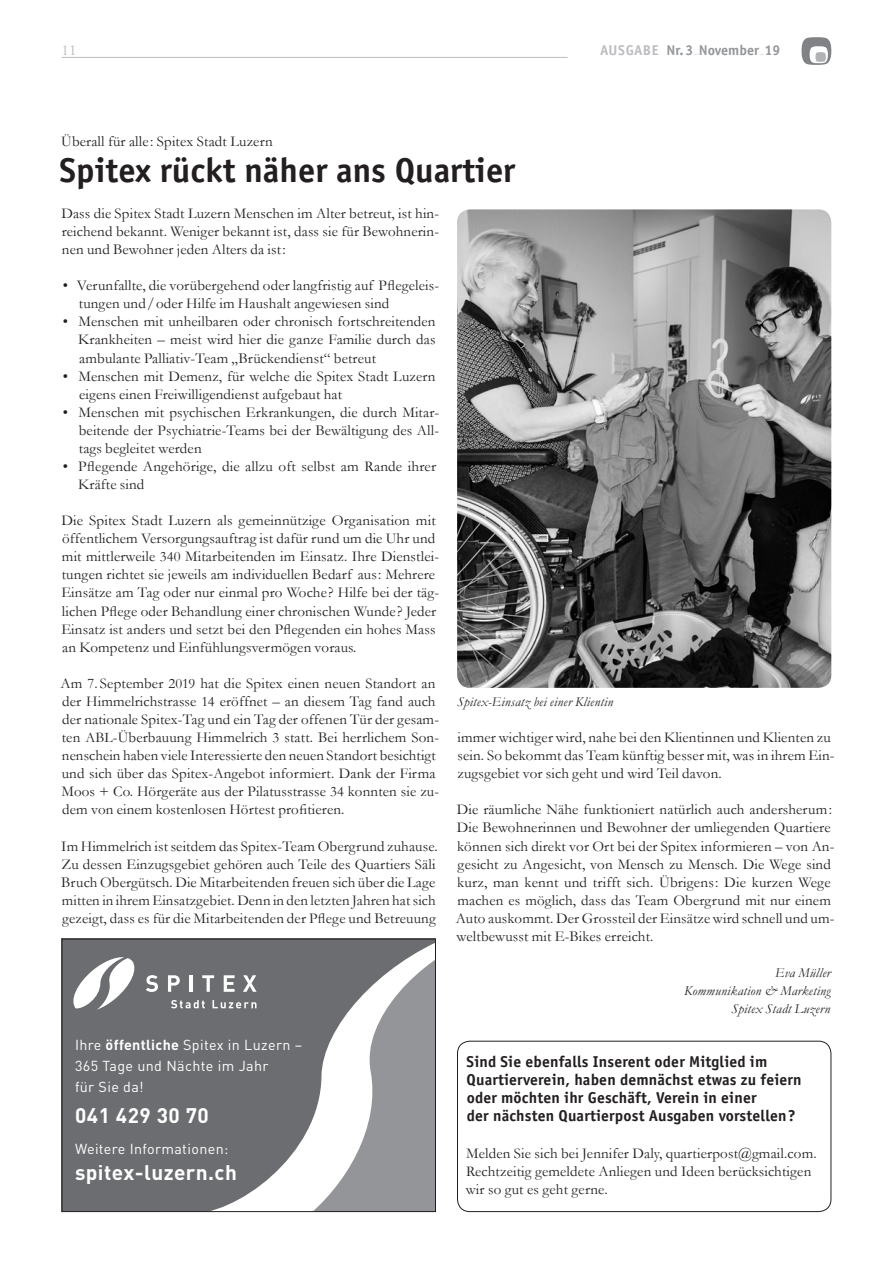
<style>
.page{position:relative;width:893px;height:1263px;background:#fff}
.page>*{position:absolute;margin:0;border:0;box-sizing:border-box;transform-origin:0 0}
.t1{font:700 34.5px "Officina Sans";color:#231f20}
.t2{font:700 20.85px "DIN Pro";letter-spacing:.02em;color:#fff}
.t3{font:700 15.75px/18px "Officina Sans";letter-spacing:.01em;color:#231f20}
.t4{font:15px/18px "Garamond";letter-spacing:.01em;color:#231f20}
.t5{font:15px "Adobe Garamond";color:#bcbdc0}
.t6{font:14.4px/20.9px "DIN Pro";letter-spacing:.025em;color:#fff}
.t7{font:700 14.25px "Officina Sans";color:#95979a}
.t8{font:italic 13.5px/18.1px "Garamond";letter-spacing:.02em;color:#231f20;text-align:right}
.s1{color:#bcbdc0}
.s2{color:#e9eaeb}
.s3{font-size:14.55px}
.s4{font-weight:700}
</style>
<div class="page">
<svg style="left:801px;top:37px;width:30px;height:28px"></svg>
<hr style="left:62px;top:57px;width:506px;height:1px;background:#bcbdc0">
<svg style="left:64px;top:941px;width:370px;height:269px;fill:#6c6d70"></svg>
<svg style="left:73px;top:957px;width:65px;height:53px"></svg>
<svg style="left:146px;top:975px;width:12px;height:17px"></svg>
<svg style="left:168px;top:975px;width:12px;height:17px"></svg>
<hr style="left:189px;top:975px;width:4px;height:17px;background:#fff">
<svg style="left:202px;top:975px;width:12px;height:17px"></svg>
<svg style="left:224px;top:975px;width:11px;height:17px"></svg>
<svg style="left:243px;top:975px;width:14px;height:17px"></svg>
<svg style="left:171px;top:1000px;width:34px;height:8px"></svg>
<svg style="left:212px;top:1000px;width:44px;height:8px"></svg>
<div style="left:62px;top:939px;width:374px;height:273px;border:1px solid #231f20"></div>
<div style="left:457px;top:1041px;width:374px;height:171px;border:1px solid #231f20;border-radius:12px"></div>
<img style="left:457px;top:209px;width:374px;height:479px">
<p class="t5" style="left:62px;top:43px;width:16px">11</p>
<p class="t7" style="left:600px;top:42px;width:182px"><span class="s1">AUSGABE</span> Nr.3<span class="s2">-</span>November<span class="s2">-</span>19</p>
<p class="t4" style="left:61px;top:132px;width:213px">Überall für alle: Spitex Stadt Luzern</p>
<h1 class="t1" style="left:60px;top:149px;width:457px">Spitex rückt näher ans Quartier</h1>
<p class="t4" style="left:61px;top:204px;width:379px;text-align:justify">Dass die Spitex Stadt Luzern Menschen im Alter betreut, ist hin&shy;reichend bekannt. Weniger bekannt ist, dass sie für Bewohnerin&shy;nen und Bewohner jeden Alters da ist:</p>
<p class="t4" style="left:79px;top:276px;width:362px;text-indent:-16px">• Verunfallte, die vorübergehend oder langfristig auf Pflegeleis&shy;tungen und/oder Hilfe im Haushalt angewiesen sind</p>
<p class="t4" style="left:78px;top:312px;width:359px;text-align:justify;text-indent:-16px">• Menschen mit unheilbaren oder chronisch fortschreitenden Krankheiten – meist wird hier die ganze Familie durch das ambulante Palliativ-Team „Brückendienst“ betreut</p>
<p class="t4" style="left:79px;top:367px;width:358px;text-indent:-16px">• Menschen mit Demenz, für welche die Spitex Stadt Luzern eigens einen Freiwilligendienst aufgebaut hat</p>
<p class="t4" style="left:79px;top:403px;width:362px;text-align:justify;text-indent:-16px">• Menschen mit psychischen Erkrankungen, die durch Mitar&shy;beitende der Psychiatrie-Teams bei der Bewältigung des All&shy;tags begleitet werden</p>
<p class="t4" style="left:78px;top:457px;width:359px;text-indent:-16px">• Pflegende Angehörige, die allzu oft selbst am Rande ihrer<br>Kräfte sind</p>
<p class="t4" style="left:61px;top:511px;width:379px">Die Spitex Stadt Luzern als gemeinnützige Organisation mit öffentlichem Versorgungsauftrag ist dafür rund um die Uhr und mit mittlerweile <span class="s3">340</span> Mitarbeitenden im Einsatz. Ihre Dienstlei&shy;tungen richtet sie jeweils am individuellen Bedarf aus: Mehrere Einsätze am Tag oder nur einmal pro Woche? Hilfe bei der täg&shy;lichen Pflege oder Behandlung einer chronischen Wunde? Jeder Einsatz ist anders und setzt bei den Pflegenden ein hohes Mass an Kompetenz und Einfühlungsvermögen voraus.</p>
<p class="t4" style="left:60px;top:674px;width:380px">Am <span class="s3">7</span>. September <span class="s3">2019</span> hat die Spitex einen neuen Standort an der Himmelrichstrasse <span class="s3">14</span> eröffnet – an diesem Tag fand auch der nationale Spitex-Tag und ein Tag der offenen Tür der gesam&shy;ten <span class="s3">ABL</span>-Überbauung Himmelrich <span class="s3">3</span> statt. Bei herrlichem Son&shy;nenschein haben viele Interessierte den neuen Standort besichtigt und sich über das Spitex-Angebot informiert. Dank der Firma Moos + Co. Hörgeräte aus der Pilatusstrasse <span class="s3">34</span> konnten sie zu&shy;dem von einem kostenlosen Hörtest profitieren.</p>
<p class="t4" style="left:61px;top:837px;width:378px">Im Himmelrich ist seitdem das Spitex-Team Obergrund zuhause.<br>Zu dessen Einzugsgebiet gehören auch Teile des Quartiers Säli Bruch Obergütsch. Die Mitarbeitenden freuen sich über die Lage mitten in ihrem Einsatzgebiet. Denn in den letzten Jahren hat sich gezeigt, dass es für die Mitarbeitenden der Pflege und Betreuung</p>
<p class="t8" style="left:457px;top:692px;width:157px">Spitex-Einsatz bei einer Klientin</p>
<p class="t4" style="left:457px;top:728px;width:379px">immer wichtiger wird, nahe bei den Klientinnen und Klienten zu sein. So bekommt das Team künftig besser mit, was in ihrem Ein&shy;zugsgebiet vor sich geht und wird Teil davon.</p>
<p class="t4" style="left:456px;top:800px;width:380px">Die räumliche Nähe funktioniert natürlich auch andersherum:<br>Die Bewohnerinnen und Bewohner der umliegenden Quartiere können sich direkt vor Ort bei der Spitex informieren – von An&shy;gesicht zu Angesicht, von Mensch zu Mensch. Die Wege sind kurz, man kennt und trifft sich. Übrigens: Die kurzen Wege machen es möglich, dass das Team Obergrund mit nur einem Auto auskommt. Der Grossteil der Einsätze wird schnell und um&shy;weltbewusst mit E-Bikes erreicht.</p>
<p class="t8" style="left:684px;top:963px;width:148px">Eva Müller<br>Kommunikation &amp; Marketing<br>Spitex Stadt Luzern</p>
<p class="t6" style="left:75px;top:1034px;width:229px">Ihre <span class="s4">öffentliche</span> Spitex in Luzern –<br>365 Tage und Nächte im Jahr<br>für Sie da!</p>
<h2 class="t2" style="left:75px;top:1102px;width:135px">041 429 30 70</h2>
<p class="t6" style="left:75px;top:1138px;width:155px">Weitere Informationen:</p>
<h2 class="t2" style="left:75px;top:1159px;width:163px">spitex-luzern.ch</h2>
<p class="t3" style="left:467px;top:1052px;width:337px">Sind Sie ebenfalls Inserent oder Mitglied im Quartierverein, haben demnächst etwas zu feiern oder möchten ihr Geschäft, Verein in einer<br>der nächsten Quartierpost Ausgaben vorstellen?</p>
<p class="t4" style="left:466px;top:1144px;width:352px">Melden Sie sich bei Jennifer Daly, quartierpost@gmail.com.<br>Rechtzeitig gemeldete Anliegen und Ideen berücksichtigen wir so gut es geht gerne.</p>
</div>
